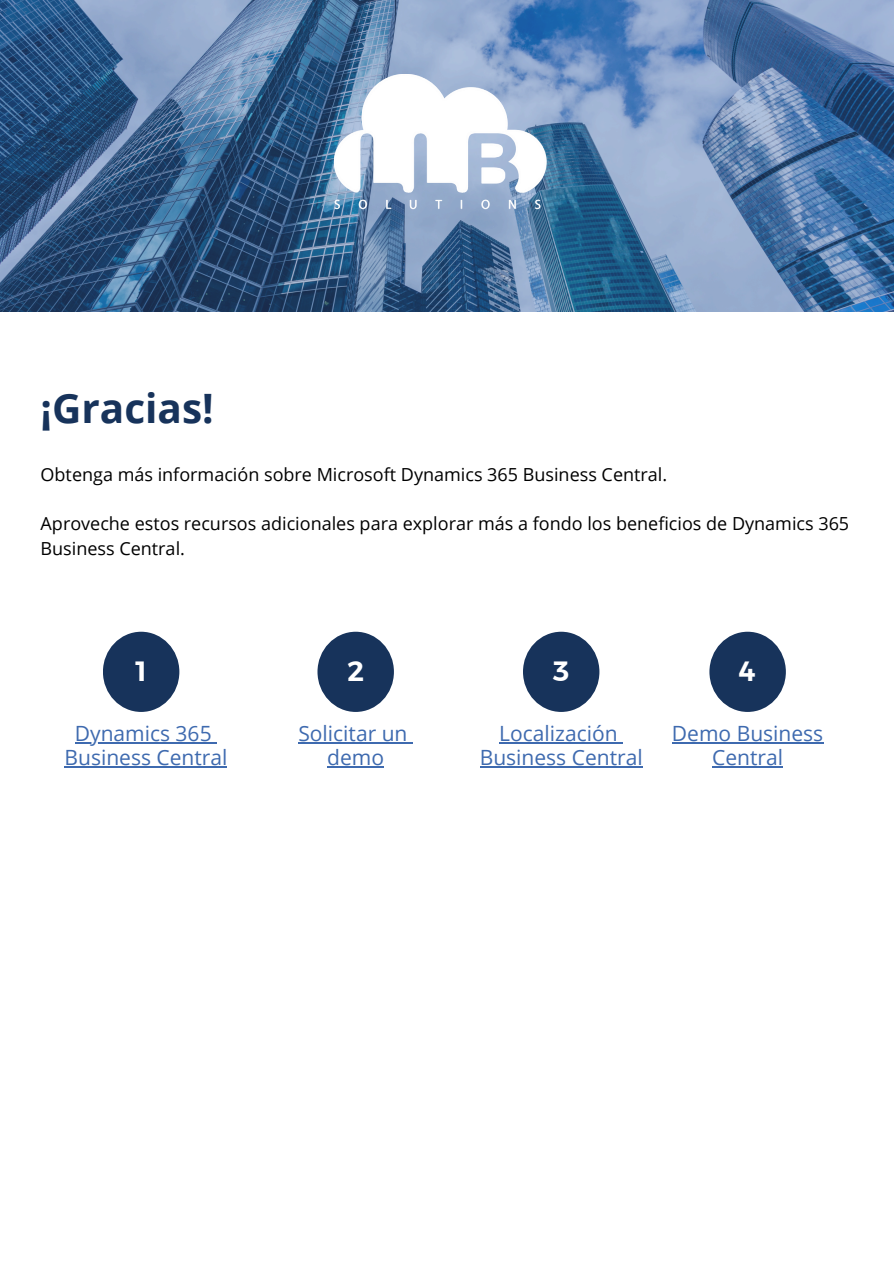
<style>
.page{position:relative;width:894px;height:1264px;background:#fff}
.page>*{position:absolute;margin:0;border:0;box-sizing:border-box;transform-origin:0 0}
.t1{font:700 40.5px "Open Sans";color:#17335b}
.t2{font:700 27.75px "Kief Montaser Semi";color:#fff}
.t3{font:21px/23.7px "Open Sans";color:#3e6aaf;text-align:center}
.t4{font:18px/24.8px "Open Sans";color:#000}
</style>
<div class="page">
<div style="left:103px;top:631px;width:76px;height:81px;background:#17335b;border-radius:50%"></div>
<div style="left:317px;top:631px;width:77px;height:81px;background:#17335b;border-radius:50%"></div>
<hr style="left:75px;top:742px;width:137px;height:1px;background:#3e6aaf">
<hr style="left:64px;top:766px;width:163px;height:1px;background:#3e6aaf">
<hr style="left:298px;top:742px;width:109px;height:1px;background:#3e6aaf">
<hr style="left:327px;top:766px;width:57px;height:1px;background:#3e6aaf">
<div style="left:523px;top:631px;width:76px;height:81px;background:#17335b;border-radius:50%"></div>
<hr style="left:499px;top:742px;width:118px;height:1px;background:#3e6aaf">
<hr style="left:479px;top:766px;width:163px;height:1px;background:#3e6aaf">
<div style="left:709px;top:631px;width:76px;height:81px;background:#17335b;border-radius:50%"></div>
<hr style="left:671px;top:742px;width:152px;height:1px;background:#3e6aaf">
<hr style="left:712px;top:766px;width:70px;height:1px;background:#3e6aaf">
<svg style="left:0;top:0;width:893px;height:311px;background:#5276a0"></svg>
<img style="left:334px;top:74px;width:224px;height:137px">
<h2 class="t1" style="left:41px;top:380px;width:175px">¡Gracias!</h2>
<p class="t4" style="left:41px;top:461px;width:628px">Obtenga más información sobre Microsoft Dynamics 365 Business Central.</p>
<p class="t4" style="left:41px;top:511px;width:809px">Aproveche estos recursos adicionales para explorar más a fondo los beneficios de Dynamics 365<br>Business Central.</p>
<p class="t2" style="left:136px;top:654px;width:12px">1</p>
<p class="t2" style="left:347px;top:654px;width:18px">2</p>
<h1 class="t3" style="left:64px;top:721px;width:164px">Dynamics 365<br>Business Central</h1>
<p class="t3" style="left:298px;top:721px;width:110px">Solicitar un demo</p>
<p class="t2" style="left:552px;top:654px;width:18px">3</p>
<p class="t3" style="left:479px;top:721px;width:164px">Localización<br>Business Central</p>
<h2 class="t2" style="left:739px;top:654px;width:18px">4</h2>
<p class="t3" style="left:671px;top:721px;width:153px">Demo Business<br>Central</p>
</div>
